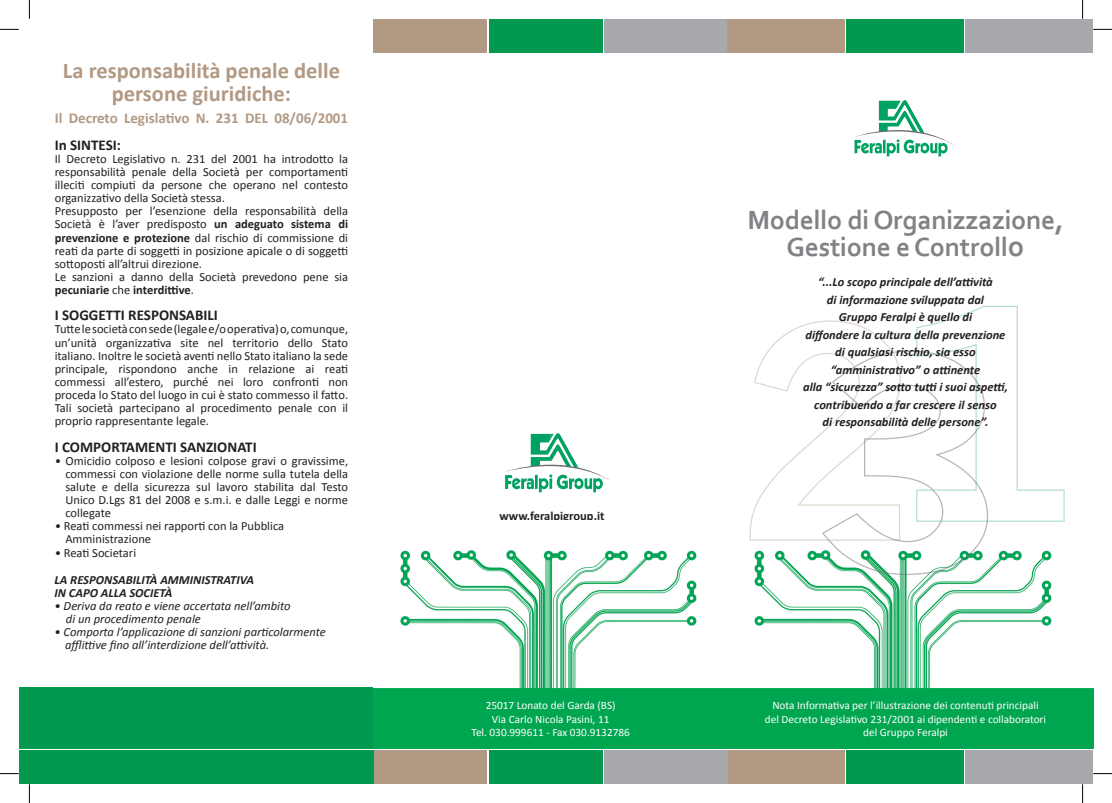
<style>
.page{position:relative;width:1112px;height:803px;background:#fff}
.page>*{position:absolute;margin:0;border:0;box-sizing:border-box;transform-origin:0 0}
.t1{font:700 27.5px/27.5px "Corbel";letter-spacing:-.01em;color:#808285;text-align:center}
.t2{font:700 22.5px/22.5px "Calibri";color:#b29984;text-align:center}
.t3{font:700 15px "Calibri";color:#231f20}
.t4{font:700 15px "Calibri";color:#b29984}
.t5{font:12.5px/13.1px "Calibri";color:#231f20}
.t6{font:italic 700 12.5px/17.5px "Calibri";color:#231f20;text-align:center}
.t7{font:italic 12.5px/13.1px "Calibri";color:#231f20}
.t8{font:700 12.5px "Calibri";color:#231f20}
.t9{font:11.25px/13.5px "Calibri";color:#fff;text-align:center}
.s1{font-weight:700}
.s2{font-style:italic}
.s3{font-weight:400}
.s4{font-weight:400;font-style:normal}
.s5{font-size:30px}
</style>
<div class="page">
<img style="left:731px;top:520px;width:361px;height:229px">
<svg style="left:748px;top:320px;width:144px;height:221px"></svg>
<svg style="left:916px;top:305px;width:148px;height:217px"></svg>
<svg style="left:820px;top:350px;width:168px;height:226px"></svg>
<svg style="left:854px;top:100px;width:100px;height:57px"></svg>
<svg style="left:505px;top:433px;width:104px;height:59px"></svg>
<div style="left:846px;top:750px;width:117px;height:34px;background:#00994e"></div>
<div style="left:965px;top:750px;width:127px;height:34px;background:#a8a9ad"></div>
<div style="left:727px;top:750px;width:117px;height:34px;background:#b29984"></div>
<div style="left:488px;top:750px;width:114px;height:34px;background:#00994e"></div>
<div style="left:604px;top:750px;width:123px;height:34px;background:#a8a9ad"></div>
<div style="left:373px;top:750px;width:114px;height:34px;background:#b29984"></div>
<div style="left:19px;top:750px;width:354px;height:34px;background:#00994e"></div>
<div style="left:19px;top:688px;width:354px;height:61px;background:#00994e"></div>
<img style="left:373px;top:550px;width:358px;height:199px">
<div style="left:488px;top:19px;width:114px;height:33px;background:#00994e"></div>
<div style="left:604px;top:19px;width:123px;height:33px;background:#a8a9ad"></div>
<div style="left:373px;top:19px;width:114px;height:33px;background:#b29984"></div>
<div style="left:846px;top:19px;width:117px;height:33px;background:#00994e"></div>
<div style="left:965px;top:19px;width:127px;height:33px;background:#a8a9ad"></div>
<div style="left:727px;top:19px;width:117px;height:33px;background:#b29984"></div>
<svg style="left:0;top:29px;width:19px;height:1px"></svg>
<svg style="left:1092px;top:29px;width:19px;height:1px"></svg>
<svg style="left:0;top:773px;width:19px;height:1px"></svg>
<svg style="left:1092px;top:773px;width:19px;height:1px"></svg>
<svg style="left:29px;top:0;width:1px;height:19px"></svg>
<svg style="left:29px;top:784px;width:1px;height:19px"></svg>
<svg style="left:1082px;top:0;width:1px;height:19px"></svg>
<svg style="left:1082px;top:784px;width:1px;height:19px"></svg>
<h2 class="t2" style="left:63px;top:58px;width:278px">La responsabilità penale delle persone giuridiche:</h2>
<p class="t4" style="left:55px;top:109px;width:295px">Il Decreto Legislativo N. 231 DEL 08/06/2001</p>
<p class="t3" style="left:55px;top:135px;width:68px">In SINTESI:</p>
<p class="t5" style="left:55px;top:151px;width:295px">Il Decreto Legislativo n. 231 del 2001 ha introdotto la responsabilità penale della Società per comportamenti illeciti compiuti da persone che operano nel contesto organizzativo della Società stessa.<br>Presupposto per l’esenzione della responsabilità della Società è l’aver predisposto <span class="s1">un adeguato sistema di prevenzione e protezione</span> dal rischio di commissione di reati da parte di soggetti in posizione apicale o di soggetti sottoposti all’altrui direzione.<br>Le sanzioni a danno della Società prevedono pene sia <span class="s1">pecuniarie</span> che <span class="s1">interdittive</span>.</p>
<p class="t3" style="left:55px;top:306px;width:164px">I SOGGETTI RESPONSABILI</p>
<p class="t5" style="left:55px;top:322px;width:295px;text-align:justify">Tutte le società con sede (legale e/o operativa) o, comunque, un’unità organizzativa site nel territorio dello Stato italiano. Inoltre le società aventi nello Stato italiano la sede principale, rispondono anche in relazione ai reati commessi all’estero, purché nei loro confronti non proceda lo Stato del luogo in cui è stato commesso il fatto.<br>Tali società partecipano al procedimento penale con il proprio rappresentante legale.</p>
<p class="t3" style="left:55px;top:437px;width:203px">I COMPORTAMENTI SANZIONATI</p>
<p class="t5" style="left:65px;top:453px;width:284px;text-align:justify;text-indent:-11px"><span class="s2">•</span> Omicidio colposo e lesioni colpose gravi o gravissime, commessi con violazione delle norme sulla tutela della salute e della sicurezza sul lavoro stabilita dal Testo Unico D.Lgs 81 del 2008 e s.m.i. e dalle Leggi e norme collegate</p>
<p class="t5" style="left:65px;top:519px;width:220px;text-indent:-11px"><span class="s2">•</span> Reati commessi nei rapporti con la Pubblica<br>Amministrazione</p>
<p class="t6" style="left:55px;top:538px;width:201px;line-height:27.1px;text-align:left"><span class="s3">•</span> <span class="s4">Reati Societari<br></span>LA RESPONSABILITÀ AMMINISTRATIVA</p>
<p class="t6" style="left:55px;top:583px;width:119px">IN CAPO ALLA SOCIETÀ</p>
<p class="t7" style="left:66px;top:598px;width:226px;text-indent:-11px">• Deriva da reato e viene accertata nell’ambito di un procedimento penale</p>
<p class="t7" style="left:65px;top:625px;width:262px;text-indent:-11px">• Comporta l’applicazione di sanzioni particolarmente afflittive fino all’interdizione dell’attività.</p>
<p class="t8" style="left:499px;top:508px;width:106px">www.feralpigroup.it</p>
<p class="t9" style="left:471px;top:698px;width:160px">25017 Lonato del Garda (BS)<br>Via Carlo Nicola Pasini, 11<br>Tel. 030.999611 - Fax 030.9132786</p>
<h1 class="t1" style="left:747px;top:205px;width:318px">Modello di Organizzazione,<br>Gestione e Controll<span class="s5">o</span></h1>
<p class="t6" style="left:802px;top:273px;width:206px">“...Lo scopo principale dell’attività<br>di informazione sviluppata dal<br>Gruppo Feralpi è quello di<br>diffondere la cultura della prevenzione di qualsiasi rischio, sia esso “amministrativo” o attinente<br>alla “sicurezza” sotto tutti i suoi aspetti, contribuendo a far crescere il senso<br>di responsabilità delle persone”.</p>
<p class="t9" style="left:764px;top:698px;width:283px">Nota Informativa per l’illustrazione dei contenuti principali del Decreto Legislativo 231/2001 ai dipendenti e collaboratori del Gruppo Feralpi</p>
</div>
